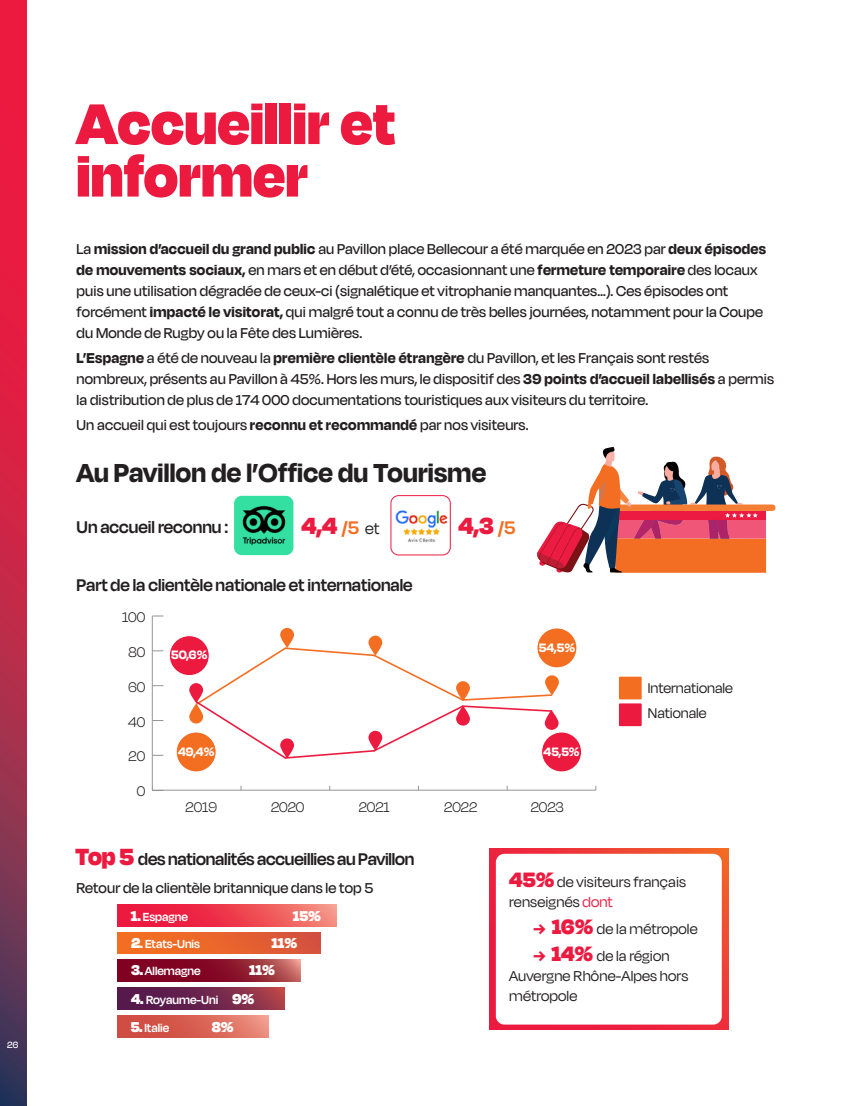
<style>
.page{position:relative;width:851px;height:1106px;background:#fff}
.page>*{position:absolute;margin:0;border:0;box-sizing:border-box;transform-origin:0 0}
.t1{font:900 66px/52.5px "Degular Display";letter-spacing:.01em;color:#ed1a40}
.Chapeau{font:700 30px "Degular Display";letter-spacing:.01em;color:#231f20}
.Chapeau-2{font:900 27px "Degular Display";color:#ed1a40}
.Chapeau-3{font:600 19.5px "Degular Display";color:#231f20}
.Chapeau-4{font:500 16.5px/21px "Degular Display";letter-spacing:.01em;color:#231f20}
.Chapeau-5{font:16.5px/19.8px "Degular Display";letter-spacing:.01em;color:#231f20}
.TITRE_Partie{font:900 16.5px "Degular Display";color:#fff}
.t2{font:300 16.05px "Degular Display";color:#231f20}
.t3{font:16.05px "Degular Display";color:#231f20}
.t4{font:700 14.1px "Degular Display";color:#fff}
.TITRE_Partie-2{font:600 13.5px "Degular Display";color:#fff}
.t5{font:500 10.5px "Degular Display";color:#fff}
.s1{font-weight:700}
.s2{font-weight:600;font-size:21px;color:#f36e21}
.s3{font-weight:400;font-size:18px;color:#231f20}
.s4{font-weight:900;font-size:27px;color:#ed1a40}
.s5{font-weight:900;font-size:16.5px}
.s6{font-weight:900}
.s7{font-weight:900;font-size:24px;color:#ed1a40}
.s8{color:#ed1a40}
.s9{font-family:"Maax";font-weight:700;color:#ed1a40}
</style>
<div class="page">
<svg style="left:0;top:0;width:26px;height:1106px;background:#b42749"></svg>
<img style="left:234px;top:496px;width:59px;height:59px">
<img style="left:392px;top:495px;width:58px;height:60px">
<div style="left:390px;top:495px;width:60px;height:60px;border:1px solid #ed1a40;border-radius:8px"></div>
<hr style="left:152px;top:789px;width:443px;height:1px;background:#939598">
<hr style="left:152px;top:616px;width:1px;height:174px;background:#939598">
<svg style="left:194px;top:647px;width:359px;height:112px"></svg>
<svg style="left:189px;top:683px;width:14px;height:20px"></svg>
<svg style="left:544px;top:710px;width:14px;height:20px"></svg>
<svg style="left:280px;top:628px;width:14px;height:20px"></svg>
<svg style="left:280px;top:738px;width:14px;height:20px"></svg>
<svg style="left:368px;top:635px;width:14px;height:20px"></svg>
<svg style="left:456px;top:681px;width:14px;height:20px"></svg>
<svg style="left:545px;top:675px;width:14px;height:20px"></svg>
<svg style="left:189px;top:703px;width:14px;height:20px"></svg>
<svg style="left:368px;top:730px;width:14px;height:20px"></svg>
<svg style="left:456px;top:705px;width:14px;height:20px"></svg>
<div style="left:619px;top:676px;width:22px;height:23px;background:#f36e21"></div>
<div style="left:619px;top:703px;width:22px;height:23px;background:#ed1a40"></div>
<div style="left:537px;top:628px;width:40px;height:40px;background:#f36e21;border-radius:50%"></div>
<div style="left:536px;top:627px;width:41px;height:41px;border:1px solid #fff;border-radius:50%"></div>
<div style="left:541px;top:732px;width:40px;height:40px;background:#ed1a40;border-radius:50%"></div>
<div style="left:541px;top:731px;width:41px;height:41px;border:1px solid #fff;border-radius:50%"></div>
<div style="left:176px;top:732px;width:40px;height:40px;background:#f36e21;border-radius:50%"></div>
<div style="left:176px;top:731px;width:40px;height:41px;border:1px solid #fff;border-radius:50%"></div>
<div style="left:169px;top:635px;width:40px;height:40px;background:#ed1a40;border-radius:50%"></div>
<div style="left:169px;top:635px;width:40px;height:41px;border:1px solid #fff;border-radius:50%"></div>
<div style="left:117px;top:932px;width:203px;height:21px;background:linear-gradient(to right,#f8731d,#d6533d)"></div>
<svg style="left:117px;top:959px;width:183px;height:22px;background:#8f1a30"></svg>
<svg style="left:117px;top:904px;width:219px;height:22px;background:#ef4253"></svg>
<svg style="left:117px;top:987px;width:167px;height:22px;background:#72264c"></svg>
<svg style="left:117px;top:1015px;width:151px;height:22px;background:#d96457"></svg>
<div style="left:602px;top:504px;width:173px;height:7px;background:#f47e34;border-radius:3px"></div>
<svg style="left:537px;top:447px;width:229px;height:126px"></svg>
<svg style="left:489px;top:848px;width:239px;height:181px;background:#ef3e44"></svg>
<div style="left:496px;top:853px;width:225px;height:171px;background:#fff;border-radius:9px"></div>
<p class="t5" style="left:7px;top:1038px;width:13px">26</p>
<p class="t1" style="left:77px;top:95px;width:320px">Accueillir et informer</p>
<p class="Chapeau-4" style="left:77px;top:237px;width:690px">La <span class="s1">mission d’accueil du grand public</span> au Pavillon place Bellecour a été marquée en 2023 par <span class="s1">deux épisodes de mouvements sociaux,</span> en mars et en début d’été, occasionnant une <span class="s1">fermeture temporaire</span> des locaux puis une utilisation dégradée de ceux-ci (signalétique et vitrophanie manquantes…). Ces épisodes ont forcément <span class="s1">impacté le visitorat,</span> qui malgré tout a connu de très belles journées, notamment pour la Coupe du Monde de Rugby ou la Fête des Lumières.</p>
<p class="Chapeau-4" style="left:77px;top:347px;width:698px"><span class="s1">L’Espagne</span> a été de nouveau la <span class="s1">première clientèle étrangère</span> du Pavillon, et les Français sont restés nombreux, présents au Pavillon à 45%. Hors les murs, le dispositif des <span class="s1">39 points d’accueil labellisés</span> a permis la distribution de plus de 174 000 documentations touristiques aux visiteurs du territoire.</p>
<p class="Chapeau-4" style="left:77px;top:414px;width:453px">Un accueil qui est toujours <span class="s1">reconnu et recommandé</span> par nos visiteurs.</p>
<p class="Chapeau" style="left:77px;top:454px;width:411px">Au Pavillon de l’Office du Tourisme</p>
<p class="Chapeau-3" style="left:77px;top:515px;width:153px">Un accueil reconnu :</p>
<p class="Chapeau-2" style="left:301px;top:509px;width:79px">4,4 <span class="s2">/5</span> <span class="s3">et</span></p>
<p class="Chapeau-2" style="left:458px;top:509px;width:58px">4,3 <span class="s2">/5</span></p>
<p class="Chapeau-3" style="left:77px;top:573px;width:337px">Part de la clientèle nationale et internationale</p>
<p class="t2" style="left:122px;top:608px;width:25px">100</p>
<p class="t2" style="left:128px;top:643px;width:18px">80</p>
<p class="t2" style="left:129px;top:678px;width:18px">60</p>
<p class="t2" style="left:128px;top:712px;width:19px">40</p>
<p class="t2" style="left:129px;top:747px;width:18px">20</p>
<p class="t2" style="left:137px;top:782px;width:10px">0</p>
<p class="t4" style="left:171px;top:646px;width:38px">50,6%</p>
<p class="t4" style="left:539px;top:639px;width:38px">54,5%</p>
<p class="t4" style="left:178px;top:743px;width:38px">49,4%</p>
<p class="t4" style="left:543px;top:743px;width:37px">45,5%</p>
<p class="t2" style="left:185px;top:797px;width:33px">2019</p>
<p class="t2" style="left:271px;top:797px;width:35px">2020</p>
<p class="t2" style="left:358px;top:797px;width:33px">2021</p>
<p class="t2" style="left:444px;top:797px;width:35px">2022</p>
<p class="t2" style="left:530px;top:797px;width:35px">2023</p>
<p class="Chapeau-3" style="left:75px;top:847px;width:340px"><span class="s4">Top 5</span> des nationalités accueillies au Pavillon</p>
<p class="t3" style="left:648px;top:679px;width:86px">Internationale</p>
<p class="t3" style="left:647px;top:703px;width:60px">Nationale</p>
<p class="Chapeau-4" style="left:77px;top:877px;width:298px">Retour de la clientèle britannique dans le top 5</p>
<p class="TITRE_Partie-2" style="left:131px;top:908px;width:59px"><span class="s5">1.</span> Espagne</p>
<p class="TITRE_Partie" style="left:293px;top:905px;width:30px">15%</p>
<p class="TITRE_Partie-2" style="left:131px;top:936px;width:70px"><span class="s5">2</span><span class="s6">.</span> Etats-Unis</p>
<p class="TITRE_Partie" style="left:271px;top:933px;width:27px">11%</p>
<p class="TITRE_Partie-2" style="left:131px;top:963px;width:71px"><span class="s5">3.</span>Allemagne</p>
<p class="TITRE_Partie" style="left:249px;top:960px;width:27px">11%</p>
<p class="TITRE_Partie-2" style="left:131px;top:992px;width:125px"><span class="s5">4.</span> Royaume-Uni <span class="s5">9%</span></p>
<p class="TITRE_Partie-2" style="left:131px;top:1019px;width:40px"><span class="s5">5.</span> Italie</p>
<p class="TITRE_Partie" style="left:212px;top:1016px;width:23px">8%</p>
<p class="Chapeau-5" style="left:509px;top:872px;width:178px"><span class="s7">45%</span> de visiteurs français renseignés <span class="s8">dont</span></p>
<p class="Chapeau-5" style="left:533px;top:918px;width:166px"><span class="s9">-&gt;</span> <span class="s7">16%</span> de la métropole</p>
<p class="Chapeau-5" style="left:509px;top:945px;width:180px;text-indent:24px"><span class="s9">-&gt;</span> <span class="s7">14%</span> de la région<br>Auvergne Rhône-Alpes hors métropole</p>
</div>
